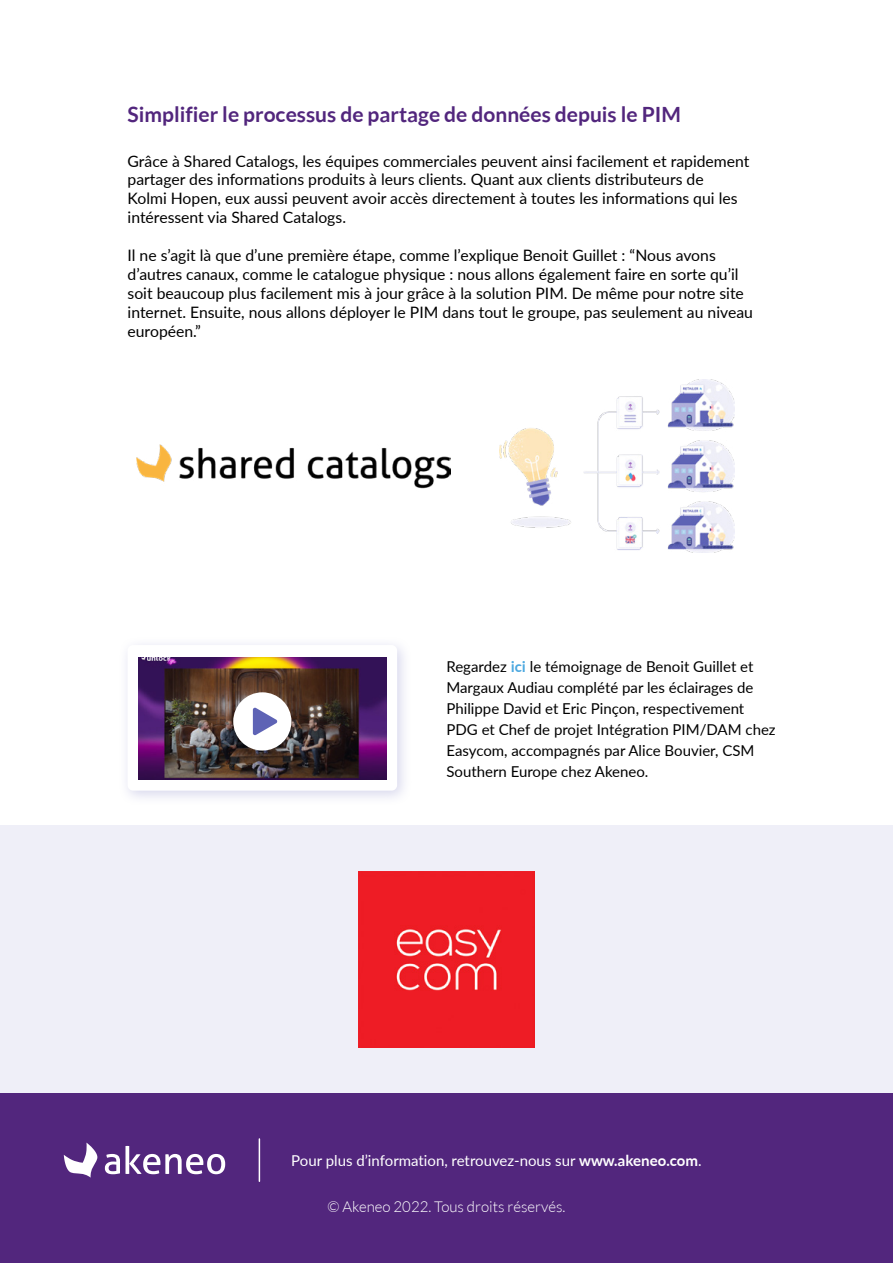
<style>
.page{position:relative;width:893px;height:1263px;background:#fff}
.page>*{position:absolute;margin:0;border:0;box-sizing:border-box;transform-origin:0 0}
.t1{font:700 21px "Lato";color:#52267d}
.t2{font:15.75px/18.9px "Lato";color:#000}
.t3{font:15px/21px "Lato";color:#000}
.t4{font:15px "Lato";color:#fff}
.t5{font:300 15px "Lato";color:#fff}
.s1{font-weight:700;color:#4ca8e0}
.s2{font-weight:700}
</style>
<div class="page">
<div style="left:0;top:826px;width:893px;height:267px;background:#efeff8"></div>
<div style="left:0;top:1093px;width:893px;height:170px;background:#52267d"></div>
<hr style="left:259px;top:1139px;width:1px;height:42px;background:#fff">
<svg style="left:105px;top:1146px;width:120px;height:28px"></svg>
<svg style="left:64px;top:1142px;width:33px;height:35px"></svg>
<img style="left:358px;top:871px;width:177px;height:176px">
<div style="left:119px;top:636px;width:293px;height:170px;background:#b0b0db;opacity:.5"></div>
<div style="left:128px;top:645px;width:269px;height:146px;background:#fff;border-radius:5px"></div>
<img style="left:138px;top:657px;width:248px;height:123px">
<div style="left:221px;top:695px;width:75px;height:75px;background:#000;opacity:.3"></div>
<div style="left:233px;top:692px;width:58px;height:58px;background:#fff;border-radius:50%"></div>
<svg style="left:253px;top:707px;width:25px;height:29px"></svg>
<img style="left:499px;top:380px;width:235px;height:172px">
<img style="left:137px;top:444px;width:313px;height:45px">
<h1 class="t1" style="left:128px;top:102px;width:555px">Simplifier le processus de partage de données depuis le PIM</h1>
<p class="t2" style="left:128px;top:151px;width:623px">Grâce à Shared Catalogs, les équipes commerciales peuvent ainsi facilement et rapidement partager des informations produits à leurs clients. Quant aux clients distributeurs de<br>Kolmi Hopen, eux aussi peuvent avoir accès directement à toutes les informations qui les intéressent via Shared Catalogs.</p>
<p class="t2" style="left:128px;top:245px;width:627px">Il ne s’agit là que d’une première étape, comme l’explique Benoit Guillet : “Nous avons d’autres canaux, comme le catalogue physique : nous allons également faire en sorte qu’il soit beaucoup plus facilement mis à jour grâce à la solution PIM. De même pour notre site internet. Ensuite, nous allons déployer le PIM dans tout le groupe, pas seulement au niveau européen.”</p>
<p class="t3" style="left:446px;top:655px;width:331px">Regardez <span class="s1">ici</span> le témoignage de Benoit Guillet et Margaux Audiau complété par les éclairages de Philippe David et Eric Pinçon, respectivement PDG et Chef de projet Intégration PIM/DAM chez Easycom, accompagnés par Alice Bouvier, CSM Southern Europe chez Akeneo.</p>
<p class="t4" style="left:291px;top:1149px;width:412px">Pour plus d’information, retrouvez-nous sur <span class="s2">www.akeneo.com</span>.</p>
<p class="t5" style="left:328px;top:1198px;width:239px">© Akeneo 2022. Tous droits réservés.</p>
</div>
